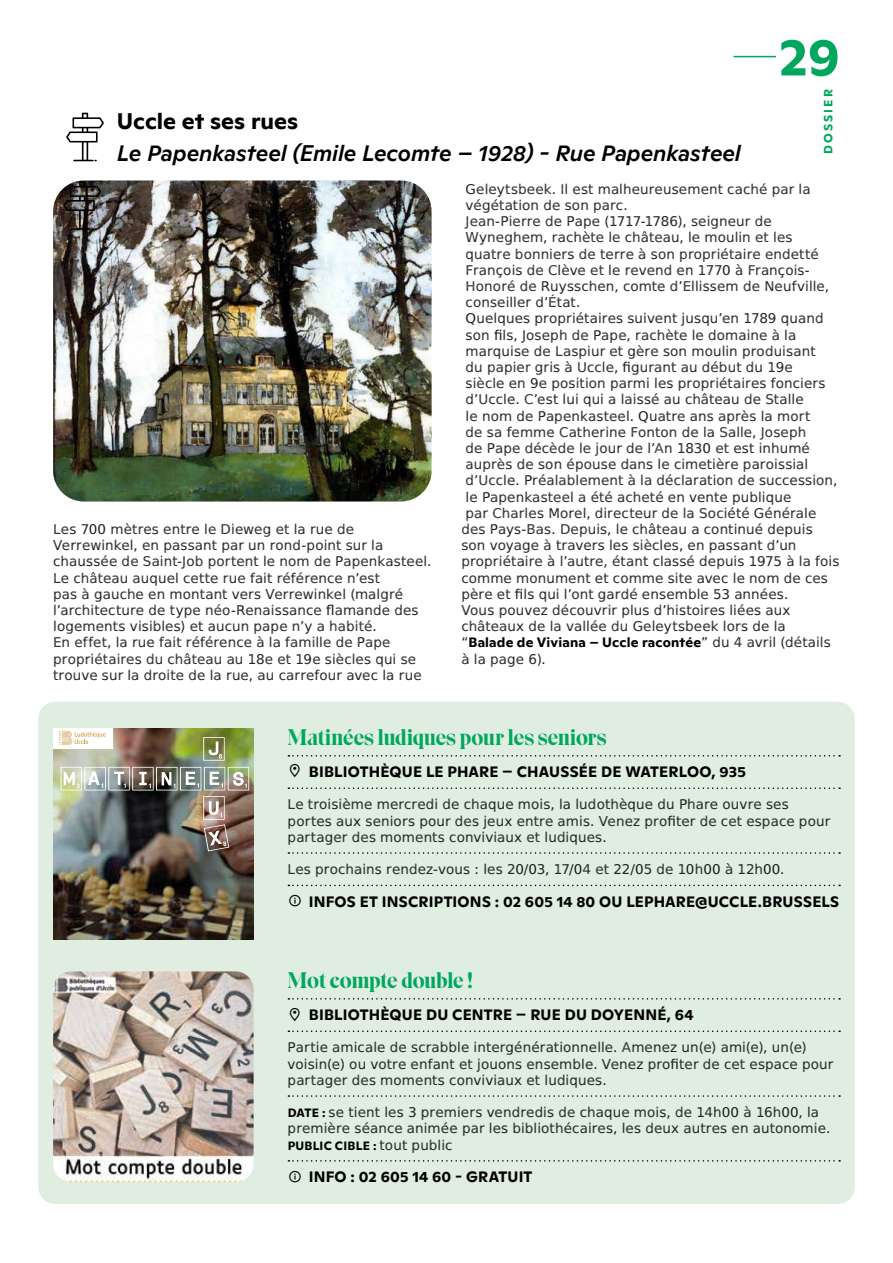
<style>
.page{position:relative;width:893px;height:1263px;background:#fff}
.page>*{position:absolute;margin:0;border:0;box-sizing:border-box;transform-origin:0 0}
.t1{font:700 52.5px "Ginto";color:#00a75d}
.t2{font:italic 500 22.5px "Ginto";letter-spacing:-.005em;color:#000}
.t3{font:22.5px "Eksell Display Large";letter-spacing:-.005em;color:#00a75d}
.t4{font:700 22.5px "Ginto";color:#000}
.t5{font:700 15px "Ginto";letter-spacing:.01em;color:#000}
.t6{font:13.5px/16.2px "Spranq eco sans";letter-spacing:.005em;color:#000}
.t7{font:700 13.5px "Ginto";letter-spacing:.01em;color:#000}
.t8{font:700 12px "Ginto";letter-spacing:.025em;color:#000}
.t9{font:700 12px "Ginto";letter-spacing:.175em;color:#00a75d}
.s1{font-family:"Spranq eco sans";font-weight:400}
.s2{font-family:"SS Gizmo";font-weight:400}
.s3{font-family:"Ginto";font-weight:700;font-size:12px}
.s4{font-family:"Spranq eco sans";font-weight:400;font-size:13.5px}
</style>
<div class="page">
<hr style="left:733px;top:56px;width:43px;height:1px;background:#00a75d">
<div style="left:38px;top:702px;width:817px;height:502px;background:#dfeee1;border-radius:17px"></div>
<img style="left:53px;top:180px;width:379px;height:321px">
<svg style="left:63px;top:181px;width:38px;height:49px;background:#4d4847"></svg>
<img style="left:53px;top:971px;width:201px;height:211px">
<svg style="left:288px;top:755px;width:552px;height:1px"></svg>
<svg style="left:288px;top:787px;width:552px;height:2px"></svg>
<svg style="left:288px;top:852px;width:552px;height:2px"></svg>
<svg style="left:288px;top:885px;width:552px;height:1px"></svg>
<img style="left:53px;top:728px;width:201px;height:211px">
<img style="left:61px;top:767px;width:188px;height:23px">
<svg style="left:203px;top:737px;width:22px;height:24px"></svg>
<svg style="left:203px;top:796px;width:26px;height:55px"></svg>
<div style="left:53px;top:728px;width:59px;height:21px;background:#fff"></div>
<svg style="left:59px;top:731px;width:47px;height:14px"></svg>
<svg style="left:288px;top:998px;width:552px;height:1px"></svg>
<svg style="left:288px;top:1030px;width:552px;height:2px"></svg>
<svg style="left:288px;top:1095px;width:552px;height:2px"></svg>
<svg style="left:288px;top:1160px;width:552px;height:1px"></svg>
<svg style="left:66px;top:113px;width:38px;height:48px"></svg>
<h2 class="t4" style="left:117px;top:104px;width:183px">Uccle et ses rues</h2>
<h2 class="t2" style="left:117px;top:137px;width:625px">Le Papenkasteel (Emile Lecomte – 1928) - Rue Papenkasteel</h2>
<h1 class="t1" style="left:779px;top:17px;width:63px">29</h1>
<p class="t9" style="left:819px;top:154px;width:66px;rotate:-90deg">DOSSIER</p>
<p class="t6" style="left:53px;top:521px;width:380px">Les 700 mètres entre le Dieweg et la rue de Verrewinkel, en passant par un rond-point sur la chaussée de Saint-Job portent le nom de Papenkasteel.<br>Le château auquel cette rue fait référence n’est<br>pas à gauche en montant vers Verrewinkel (malgré l’architecture de type néo-Renaissance flamande des logements visibles) et aucun pape n’y a habité.<br>En effet, la rue fait référence à la famille de Pape propriétaires du château au 18e et 19e siècles qui se trouve sur la droite de la rue, au carrefour avec la rue</p>
<p class="t6" style="left:466px;top:181px;width:346px">Geleytsbeek. Il est malheureusement caché par la</p>
<p class="t6" style="left:466px;top:197px;width:164px">végétation de son parc.</p>
<p class="t6" style="left:466px;top:213px;width:308px">Jean-Pierre de Pape (1717-1786), seigneur de</p>
<p class="t6" style="left:466px;top:229px;width:328px">Wyneghem, rachète le château, le moulin et les</p>
<p class="t6" style="left:466px;top:245px;width:355px">quatre bonniers de terre à son propriétaire endetté</p>
<p class="t6" style="left:466px;top:262px;width:346px">François de Clève et le revend en 1770 à François-</p>
<p class="t6" style="left:466px;top:278px;width:365px">Honoré de Ruysschen, comte d’Ellissem de Neufville,</p>
<p class="t6" style="left:466px;top:294px;width:116px">conseiller d’État.</p>
<p class="t6" style="left:466px;top:310px;width:359px">Quelques propriétaires suivent jusqu’en 1789 quand</p>
<p class="t6" style="left:466px;top:326px;width:332px">son fils, Joseph de Pape, rachète le domaine à la</p>
<p class="t6" style="left:466px;top:343px;width:351px">marquise de Laspiur et gère son moulin produisant</p>
<p class="t6" style="left:466px;top:359px;width:329px">du papier gris à Uccle, figurant au début du 19e</p>
<p class="t6" style="left:466px;top:375px;width:361px">siècle en 9e position parmi les propriétaires fonciers</p>
<p class="t6" style="left:466px;top:391px;width:339px">d’Uccle. C’est lui qui a laissé au château de Stalle</p>
<p class="t6" style="left:466px;top:407px;width:346px">le nom de Papenkasteel. Quatre ans après la mort</p>
<p class="t6" style="left:466px;top:424px;width:342px">de sa femme Catherine Fonton de la Salle, Joseph</p>
<p class="t6" style="left:466px;top:440px;width:346px">de Pape décède le jour de l’An 1830 et est inhumé</p>
<p class="t6" style="left:466px;top:456px;width:344px">auprès de son épouse dans le cimetière paroissial</p>
<p class="t6" style="left:466px;top:472px;width:373px">d’Uccle. Préalablement à la déclaration de succession,</p>
<p class="t6" style="left:466px;top:488px;width:327px">le Papenkasteel a été acheté en vente publique</p>
<p class="t6" style="left:466px;top:505px;width:352px">par Charles Morel, directeur de la Société Générale</p>
<p class="t6" style="left:461px;top:521px;width:353px">des Pays-Bas. Depuis, le château a continué depuis</p>
<p class="t6" style="left:461px;top:537px;width:337px">son voyage à travers les siècles, en passant d’un</p>
<p class="t6" style="left:461px;top:553px;width:380px">propriétaire à l’autre, étant classé depuis 1975 à la fois</p>
<p class="t6" style="left:461px;top:569px;width:368px">comme monument et comme site avec le nom de ces</p>
<p class="t6" style="left:461px;top:586px;width:328px">père et fils qui l’ont gardé ensemble 53 années.</p>
<p class="t6" style="left:461px;top:602px;width:331px">Vous pouvez découvrir plus d’histoires liées aux</p>
<p class="t6" style="left:461px;top:618px;width:326px">châteaux de la vallée du Geleytsbeek lors de la</p>
<p class="t7" style="left:461px;top:632px;width:371px"><span class="s1">“</span>Balade de Viviana – Uccle racontée<span class="s1">” du 4 avril (détails</span></p>
<p class="t6" style="left:461px;top:650px;width:86px">à la page 6).</p>
<h2 class="t3" style="left:288px;top:724px;width:321px">Matinées ludiques pour les seniors</h2>
<p class="t5" style="left:288px;top:760px;width:460px"><span class="s2">LOCATION</span> BIBLIOTHÈQUE LE PHARE – CHAUSSÉE DE WATERLOO, 935</p>
<p class="t6" style="left:288px;top:796px;width:544px">Le troisième mercredi de chaque mois, la ludothèque du Phare ouvre ses portes aux seniors pour des jeux entre amis. Venez profiter de cet espace pour partager des moments conviviaux et ludiques.</p>
<p class="t6" style="left:288px;top:861px;width:498px">Les prochains rendez-vous : les 20/03, 17/04 et 22/05 de 10h00 à 12h00.</p>
<p class="t5" style="left:288px;top:890px;width:553px"><span class="s2">INFO</span> INFOS ET INSCRIPTIONS : 02 605 14 80 OU LEPHARE@UCCLE.BRUSSELS</p>
<h2 class="t3" style="left:288px;top:967px;width:187px">Mot compte double !</h2>
<p class="t5" style="left:288px;top:1003px;width:408px"><span class="s2">LOCATION</span> BIBLIOTHÈQUE DU CENTRE – RUE DU DOYENNÉ, 64</p>
<p class="t6" style="left:288px;top:1039px;width:547px">Partie amicale de scrabble intergénérationnelle. Amenez un(e) ami(e), un(e) voisin(e) ou votre enfant et jouons ensemble. Venez profiter de cet espace pour partager des moments conviviaux et ludiques.</p>
<p class="t6" style="left:288px;top:1104px;width:544px"><span class="s3">DATE :</span> se tient les 3 premiers vendredis de chaque mois, de 14h00 à 16h00, la première séance animée par les bibliothécaires, les deux autres en autonomie.</p>
<p class="t8" style="left:288px;top:1136px;width:166px">PUBLIC CIBLE : <span class="s4">tout public</span></p>
<p class="t5" style="left:288px;top:1165px;width:246px"><span class="s2">INFO</span> INFO : 02 605 14 60 - GRATUIT</p>
</div>
